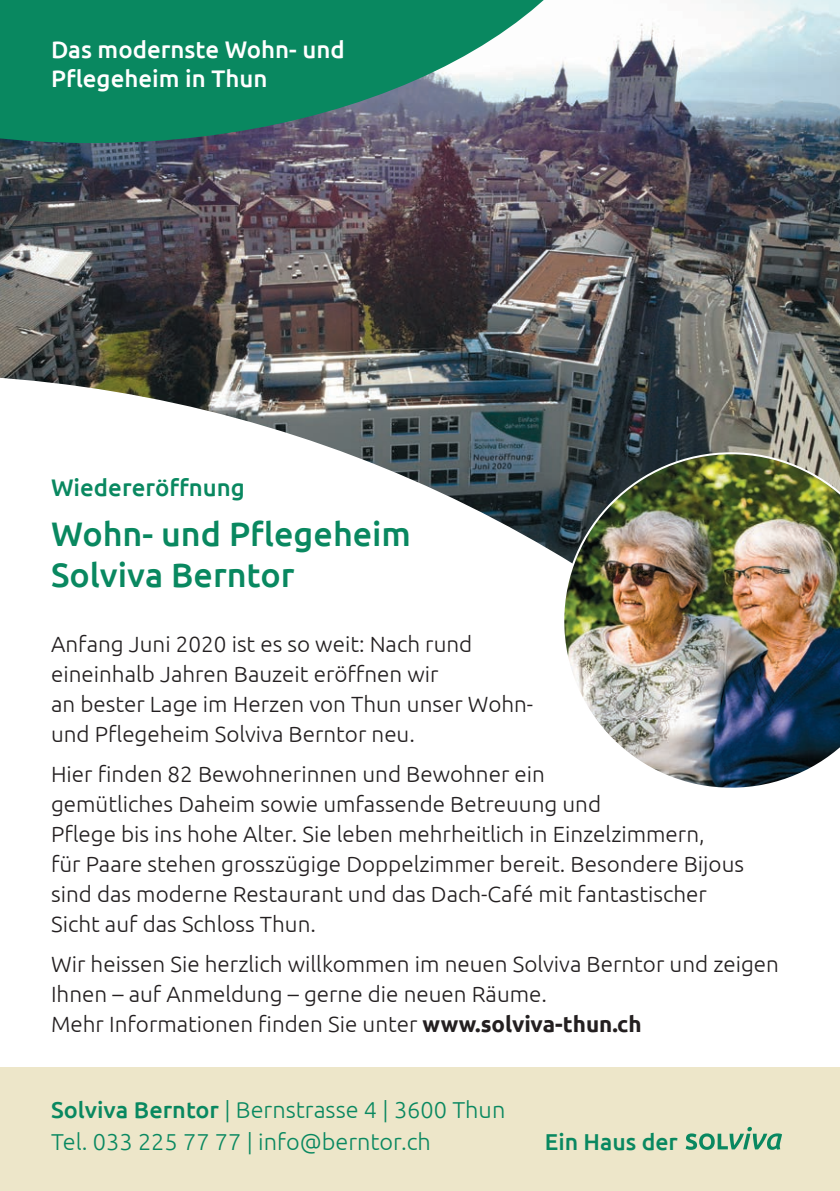
<style>
.page{position:relative;width:840px;height:1191px;background:#fff}
.page>*{position:absolute;margin:0;border:0;box-sizing:border-box;transform-origin:0 0}
.t1{font:500 34px/40.8px "Ubuntu";color:#098860}
.t2{font:500 24px/28.8px "Ubuntu";color:#fff}
.t3{font:500 24px "Ubuntu";color:#098860}
.t4{font:300 23px/32px "Ubuntu";color:#098860}
.t5{font:500 23px "Ubuntu";color:#098860}
.t6{font:300 22px/30px "Ubuntu";color:#231f20}
.s1{font-weight:700}
.s2{font-weight:500}
</style>
<div class="page">
<img style="left:0;top:0;width:839px;height:318px">
<img style="left:0;top:318px;width:839px;height:239px">
<svg style="left:0;top:0;width:630px;height:143px;background:#3f917c"></svg>
<img style="left:562px;top:452px;width:277px;height:336px">
<div style="left:0;top:1067px;width:839px;height:124px;background:#ede6c9"></div>
<svg style="left:685px;top:1126px;width:96px;height:23px"></svg>
<p class="t2" style="left:51px;top:35px;width:295px">Das modernste Wohn- und<br>Pflegeheim in Thun</p>
<p class="t3" style="left:51px;top:473px;width:195px">Wiedereröffnung</p>
<h1 class="t1" style="left:51px;top:513px;width:361px">Wohn- und Pflegeheim<br>Solviva Berntor</h1>
<p class="t6" style="left:51px;top:629px;width:483px">Anfang Juni 2020 ist es so weit: Nach rund eineinhalb Jahren Bauzeit eröffnen wir<br>an bester Lage im Herzen von Thun unser Wohn&shy;und Pflegeheim Solviva Berntor neu.</p>
<p class="t6" style="left:51px;top:759px;width:694px">Hier finden 82 Bewohnerinnen und Bewohner ein<br>gemütliches Daheim sowie umfassende Betreuung und<br>Pflege bis ins hohe Alter. Sie leben mehrheitlich in Einzelzimmern,<br>für Paare stehen grosszügige Doppelzimmer bereit. Besondere Bijous sind das moderne Restaurant und das Dach-Café mit fantastischer Sicht auf das Schloss Thun.</p>
<p class="t6" style="left:51px;top:949px;width:729px">Wir heissen Sie herzlich willkommen im neuen Solviva Berntor und zeigen<br>Ihnen – auf Anmeldung – gerne die neuen Räume.<br>Mehr Informationen finden Sie unter <span class="s1">www.solviva-thun.ch</span></p>
<p class="t4" style="left:51px;top:1093px;width:455px"><span class="s2">Solviva Berntor</span> | Bernstrasse 4 | 3600 Thun<br>Tel. 033 225 77 77 | info@berntor.ch</p>
<p class="t5" style="left:544px;top:1126px;width:134px">Ein Haus der</p>
</div>
